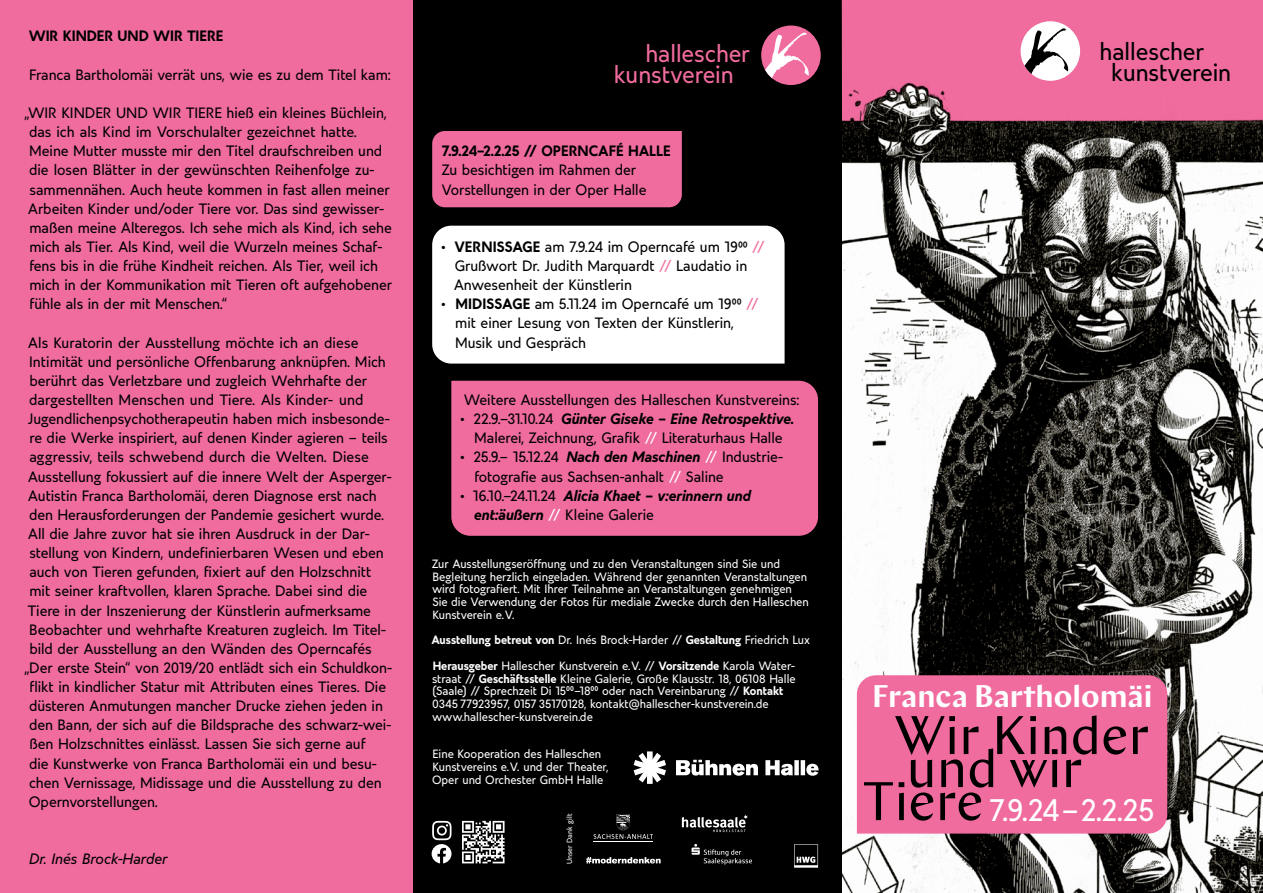
<style>
.page{position:relative;width:1263px;height:893px;background:#fff}
.page>*{position:absolute;margin:0;border:0;box-sizing:border-box;transform-origin:0 0}
.t1{font:54.15px "Chap";color:#000}
.t2{font:600 31.35px "Chap";color:#fff}
.Einf__Abs__größer{font:31.2px "Millway Info";color:#fff}
.t3{font:24.45px "Millway Info";letter-spacing:-.005em;color:#f06b9e}
.t4{font:24.45px "Millway Info";letter-spacing:-.005em;color:#000}
.t5{font:15px/19.2px "Millway Info";letter-spacing:-.005em;color:#000}
.t6{font:italic 600 15px/19.2px "Millway Info";letter-spacing:-.005em;color:#000}
.t7{font:600 15px "Millway Info";color:#000}
.t8{font:italic 15px "Millway Info";color:#000}
.Einf__Abs__kleiner{font:12px/12.8px "Millway Info";letter-spacing:-.005em;color:#fff}
.Einf__Abs__kleiner-2{font:7.5px "Millway Info";color:#fff}
.s1{font-weight:600}
.s2{color:#f06b9e}
.s3{font-weight:600;font-style:italic}
.s4{color:#fff}
.s5{font-weight:400;font-style:normal}
.s6{font-weight:400;font-style:normal;color:#fff}
</style>
<div class="page">
<div style="left:412px;top:0;width:430px;height:893px;background:#000"></div>
<div style="left:432px;top:131px;width:250px;height:76px;background:#f06b9e"></div>
<div style="left:842px;top:0;width:421px;height:81px;background:#f06b9e"></div>
<div style="left:761px;top:26px;width:60px;height:59px;background:#f06b9e;border-radius:50%"></div>
<svg style="left:761px;top:33px;width:48px;height:47px"></svg>
<img style="left:842px;top:81px;width:421px;height:812px">
<div style="left:1020px;top:21px;width:60px;height:60px;background:#fff;border-radius:50%"></div>
<svg style="left:1020px;top:28px;width:48px;height:48px"></svg>
<svg style="left:462px;top:821px;width:42px;height:42px"></svg>
<svg style="left:432px;top:821px;width:19px;height:42px"></svg>
<svg style="left:586px;top:857px;width:75px;height:6px"></svg>
<hr style="left:593px;top:841px;width:60px;height:1px;background:#fff">
<svg style="left:594px;top:814px;width:59px;height:25px"></svg>
<svg style="left:682px;top:814px;width:66px;height:18px"></svg>
<svg style="left:794px;top:844px;width:24px;height:24px"></svg>
<svg style="left:691px;top:844px;width:61px;height:21px"></svg>
<div style="left:857px;top:675px;width:310px;height:159px;background:#f06b9e"></div>
<div style="left:432px;top:226px;width:352px;height:138px;background:#fff"></div>
<div style="left:451px;top:381px;width:367px;height:155px;background:#f06b9e"></div>
<div style="left:0;top:0;width:412px;height:893px;background:#f06b9e"></div>
<svg style="left:634px;top:751px;width:185px;height:33px"></svg>
<p class="t7" style="left:29px;top:27px;width:196px">WIR KINDER UND WIR TIERE</p>
<p class="t5" style="left:29px;top:65px;width:363px">Franca Bartholomäi verrät uns, wie es zu dem Titel kam:</p>
<p class="t5" style="left:24px;top:103px;width:370px">„WIR KINDER UND WIR TIERE hieß ein kleines Büchlein, das ich als Kind im Vorschulalter gezeichnet hatte.<br>Meine Mutter musste mir den Titel draufschreiben und die losen Blätter in der gewünschten Reihenfolge zu&shy;sammennähen. Auch heute kommen in fast allen meiner Arbeiten Kinder und/oder Tiere vor. Das sind gewisser&shy;maßen meine Alteregos. Ich sehe mich als Kind, ich sehe mich als Tier. Als Kind, weil die Wurzeln meines Schaf&shy;fens bis in die frühe Kindheit reichen. Als Tier, weil ich mich in der Kommunikation mit Tieren oft aufgehobener fühle als in der mit Menschen.“</p>
<p class="t5" style="left:28px;top:333px;width:332px">Als Kuratorin der Ausstellung möchte ich an diese</p>
<p class="t5" style="left:29px;top:352px;width:358px">Intimität und persönliche Offenbarung anknüpfen. Mich</p>
<p class="t5" style="left:29px;top:371px;width:339px">berührt das Verletzbare und zugleich Wehrhafte der</p>
<p class="t5" style="left:29px;top:390px;width:336px">dargestellten Menschen und Tiere. Als Kinder- und</p>
<p class="t5" style="left:28px;top:409px;width:364px">Jugendlichenpsychotherapeutin haben mich insbesonde-</p>
<p class="t5" style="left:29px;top:428px;width:360px">re die Werke inspiriert, auf denen Kinder agieren – teils</p>
<p class="t5" style="left:29px;top:448px;width:341px">aggressiv, teils schwebend durch die Welten. Diese</p>
<p class="t5" style="left:28px;top:467px;width:366px">Ausstellung fokussiert auf die innere Welt der Asperger-</p>
<p class="t5" style="left:28px;top:486px;width:350px">Autistin Franca Bartholomäi, deren Diagnose erst nach</p>
<p class="t5" style="left:29px;top:505px;width:357px">den Herausforderungen der Pandemie gesichert wurde.</p>
<p class="t5" style="left:28px;top:524px;width:344px">All die Jahre zuvor hat sie ihren Ausdruck in der Dar-</p>
<p class="t5" style="left:29px;top:543px;width:356px">stellung von Kindern, undefinierbaren Wesen und eben</p>
<p class="t5" style="left:29px;top:562px;width:344px">auch von Tieren gefunden, fixiert auf den Holzschnitt</p>
<p class="t5" style="left:29px;top:582px;width:339px">mit seiner kraftvollen, klaren Sprache. Dabei sind die</p>
<p class="t5" style="left:28px;top:601px;width:345px">Tiere in der Inszenierung der Künstlerin aufmerksame</p>
<p class="t5" style="left:29px;top:620px;width:359px">Beobachter und wehrhafte Kreaturen zugleich. Im Titel-</p>
<p class="t5" style="left:29px;top:639px;width:344px">bild der Ausstellung an den Wänden des Operncafés</p>
<p class="t5" style="left:24px;top:658px;width:370px">„Der erste Stein“ von 2019/20 entlädt sich ein Schuldkon-</p>
<p class="t5" style="left:29px;top:677px;width:358px">flikt in kindlicher Statur mit Attributen eines Tieres. Die</p>
<p class="t5" style="left:29px;top:696px;width:355px">düsteren Anmutungen mancher Drucke ziehen jeden in</p>
<p class="t5" style="left:29px;top:715px;width:364px">den Bann, der sich auf die Bildsprache des schwarz-wei-</p>
<p class="t5" style="left:29px;top:735px;width:338px">ßen Holzschnittes einlässt. Lassen Sie sich gerne auf</p>
<p class="t5" style="left:29px;top:754px;width:350px">die Kunstwerke von Franca Bartholomäi ein und besu-</p>
<p class="t5" style="left:29px;top:773px;width:354px">chen Vernissage, Midissage und die Ausstellung zu den</p>
<p class="t5" style="left:29px;top:792px;width:131px">Opernvorstellungen.</p>
<p class="t8" style="left:29px;top:851px;width:140px">Dr. Inés Brock-Harder</p>
<p class="t3" style="left:645px;top:40px;width:106px">hallescher</p>
<p class="t3" style="left:614px;top:61px;width:121px">kunstverein</p>
<p class="t5" style="left:441px;top:141px;width:231px"><span class="s1">7.9.24–2.2.25 // OPERNCAFÉ HALLE<br></span>Zu besichtigen im Rahmen der<br>Vorstellungen in der Oper Halle</p>
<p class="t5" style="left:454px;top:237px;width:313px;text-indent:-12px">• <span class="s1">VERNISSAGE</span> am 7.9.24 im Operncafé um 1900 <span class="s2">//<br></span>Grußwort Dr. Judith Marquardt <span class="s2">//</span> Laudatio in<br>Anwesenheit der Künstlerin</p>
<p class="t5" style="left:455px;top:295px;width:305px;text-indent:-14px">• <span class="s1">MIDISSAGE</span> am 5.11.24 im Operncafé um 1900 <span class="s2">// </span>mit einer Lesung von Texten der Künstlerin,<br>Musik und Gespräch</p>
<p class="t5" style="left:464px;top:390px;width:337px">Weitere Ausstellungen des Halleschen Kunstvereins:</p>
<p class="t5" style="left:460px;top:409px;width:336px;text-align:center">• 22.9.–31.10.24 <span class="s3">Günter Giseke – Eine Retrospektive.<br></span>Malerei, Zeichnung, Grafik <span class="s4">//</span> Literaturhaus Halle</p>
<p class="t5" style="left:474px;top:448px;width:309px;text-indent:-14px">• 25.9.– 15.12.24 <span class="s3">Nach den Maschinen</span> <span class="s4">//</span> Industrie&shy;fotografie aus Sachsen-anhalt <span class="s4">//</span> Saline</p>
<p class="t6" style="left:474px;top:486px;width:278px;text-indent:-14px"><span class="s5">• 16.10.–24.11.24</span> Alicia Khaet – v:erinnern und ent:äußern <span class="s6">//</span> <span class="s5">Kleine Galerie</span></p>
<p class="Einf__Abs__kleiner" style="left:432px;top:557px;width:378px">Zur Ausstellungseröffnung und zu den Veranstaltungen sind Sie und Begleitung herzlich eingeladen. Während der genannten Veranstaltungen wird fotografiert. Mit Ihrer Teilnahme an Veranstaltungen genehmigen Sie die Verwendung der Fotos für mediale Zwecke durch den Halleschen Kunstverein e.V.</p>
<p class="Einf__Abs__kleiner" style="left:431px;top:634px;width:380px"><span class="s1">Ausstellung betreut von</span> Dr. Inés Brock-Harder // <span class="s1">Gestaltung</span> Friedrich Lux</p>
<p class="Einf__Abs__kleiner" style="left:432px;top:659px;width:365px"><span class="s1">Herausgeber</span> Hallescher Kunstverein e.V. // <span class="s1">Vorsitzende</span> Karola Water&shy;straat // <span class="s1">Geschäftsstelle</span> Kleine Galerie, Große Klausstr. 18, 06108 Halle (Saale) // Sprechzeit Di 1500–1800 oder nach Vereinbarung // <span class="s1">Kontakt </span>0345 77923957, 0157 35170128, kontakt@hallescher-kunstverein.de www.hallescher-kunstverein.de</p>
<p class="Einf__Abs__kleiner" style="left:432px;top:748px;width:178px">Eine Kooperation des Halleschen<br>Kunstvereins e.V. und der Theater,<br>Oper und Orchester GmbH Halle</p>
<p class="Einf__Abs__kleiner-2" style="left:565px;top:864px;width:51px;rotate:-90deg">Unser Dank gilt</p>
<p class="t4" style="left:1099px;top:38px;width:106px">hallescher</p>
<p class="t4" style="left:1111px;top:59px;width:121px">kunstverein</p>
<p class="t2" style="left:872px;top:676px;width:282px">Franca Bartholomäi</p>
<p class="t1" style="left:894px;top:702px;width:256px">Wir Kinder</p>
<p class="t1" style="left:906px;top:735px;width:178px">und wir</p>
<p class="t1" style="left:862px;top:768px;width:123px">Tiere</p>
<p class="Einf__Abs__größer" style="left:989px;top:793px;width:167px">7.9.24–2.2.25</p>
</div>
